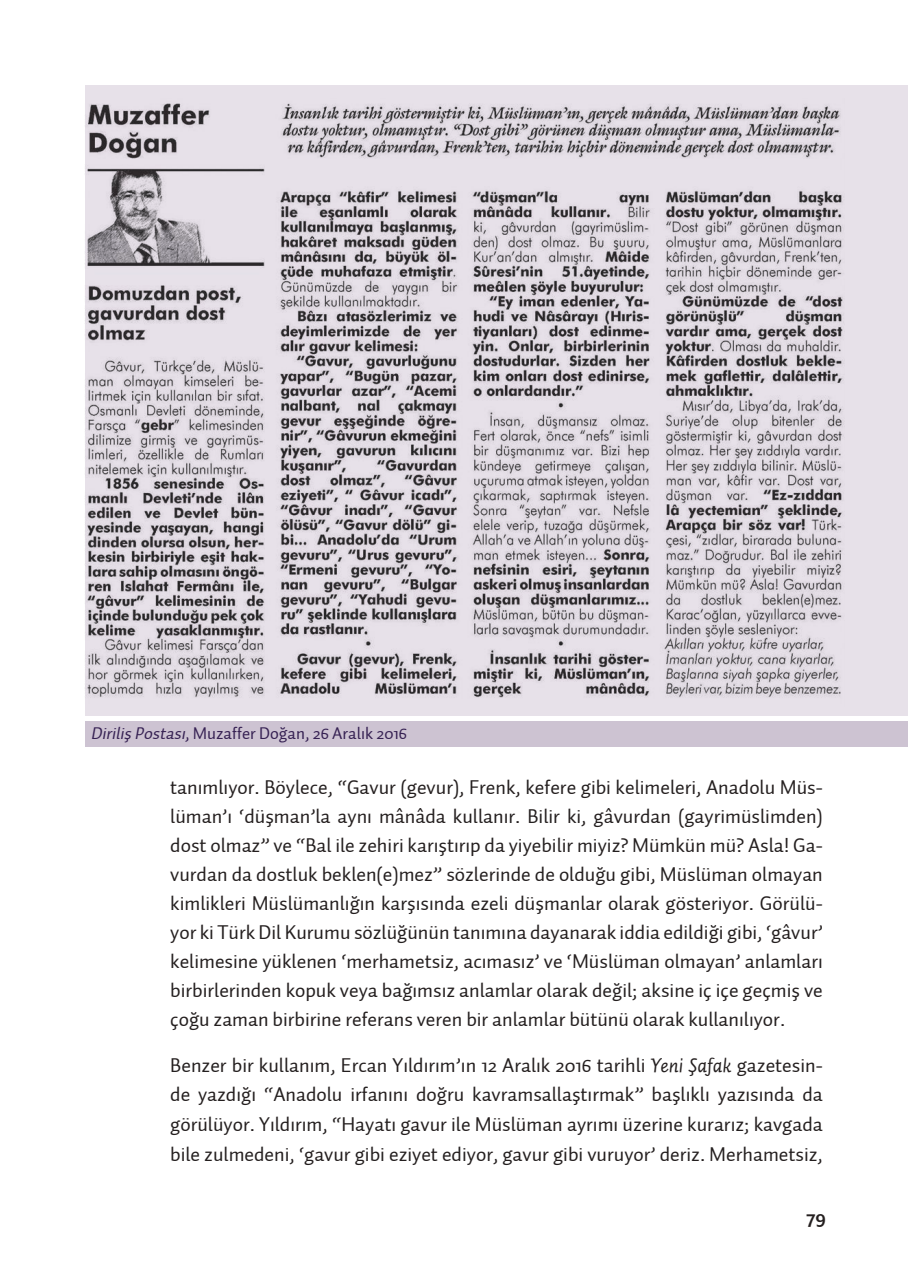
<style>
.page{position:relative;width:908px;height:1276px;background:#fff}
.page>*{position:absolute;margin:0;border:0;box-sizing:border-box;transform-origin:0 0}
.t1{font:20px/29px "Auto 2 TR Regular";color:#241f1f;text-align:justify}
.t2{font:700 20px "Mr Eaves San OT";color:#241f1f}
.t3{font:17px "Auto 2 TR Regular";color:#362153}
.s1{font-style:italic}
</style>
<div class="page">
<div style="left:85px;top:721px;width:822px;height:25px;background:#cdc3d2"></div>
<div style="left:85px;top:85px;width:822px;height:630px;background:#e7e1e9"></div>
<img style="left:86px;top:103px;width:757px;height:595px">
<p class="t3" style="left:91px;top:723px;width:318px"><span class="s1">Diriliş Postası</span>, Muzaffer Doğan, 26 Aralık 2016</p>
<p class="t1" style="left:170px;top:773px;width:653px">tanımlıyor. Böylece, “Gavur (gevur), Frenk, kefere gibi kelimeleri, Anadolu Müs&shy;lüman’ı ‘düşman’la aynı mânâda kullanır. Bilir ki, gâvurdan (gayrimüslimden) dost olmaz” ve “Bal ile zehiri karıştırıp da yiyebilir miyiz? Mümkün mü? Asla! Ga&shy;vurdan da dostluk beklen(e)mez” sözlerinde de olduğu gibi, Müslüman olmayan kimlikleri Müslümanlığın karşısında ezeli düşmanlar olarak gösteriyor. Görülü&shy;yor ki Türk Dil Kurumu sözlüğünün tanımına dayanarak iddia edildiği gibi, ‘gâvur’ kelimesine yüklenen ‘merhametsiz, acımasız’ ve ‘Müslüman olmayan’ anlamları birbirlerinden kopuk veya bağımsız anlamlar olarak değil; aksine iç içe geçmiş ve çoğu zaman birbirine referans veren bir anlamlar bütünü olarak kullanılıyor.</p>
<p class="t1" style="left:170px;top:1051px;width:653px;line-height:29.6px">Benzer bir kullanım, Ercan Yıldırım’ın 12 Aralık 2016 tarihli <span class="s1">Yeni Şafak</span> gazetesin&shy;de yazdığı “Anadolu irfanını doğru kavramsallaştırmak” başlıklı yazısında da görülüyor. Yıldırım, “Hayatı gavur ile Müslüman ayrımı üzerine kurarız; kavgada bile zulmedeni, ‘gavur gibi eziyet ediyor, gavur gibi vuruyor’ deriz. Merhametsiz,</p>
<p class="t2" style="left:806px;top:1206px;width:21px">79</p>
</div>
